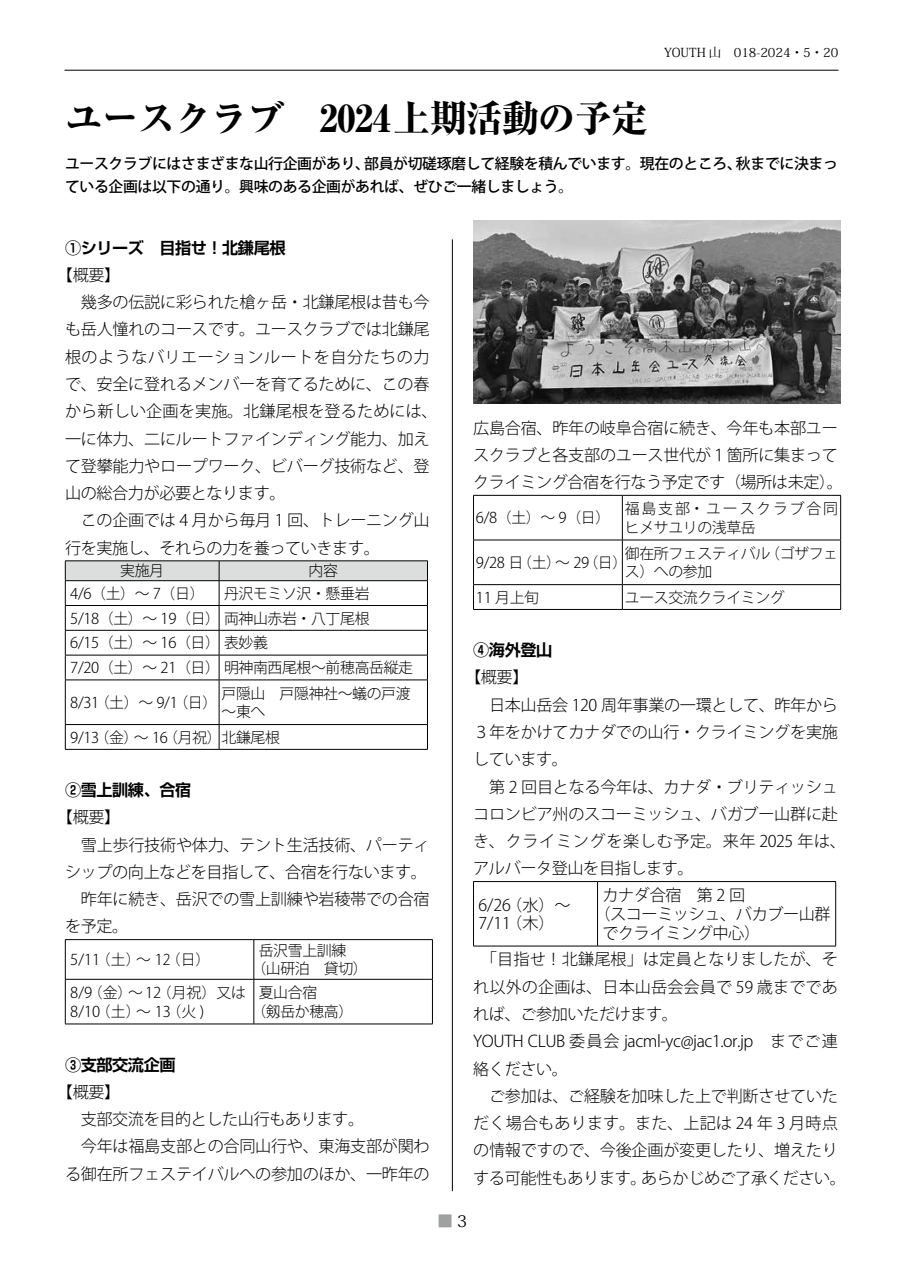
<style>
.page{position:relative;width:903px;height:1275px;background:#fff}
.page>*{position:absolute;margin:0;border:0;box-sizing:border-box;transform-origin:0 0}
.t1{font:800 37.27px "Ryumin Pro";letter-spacing:-.025em;color:#000}
.t2{font:300 16.1px/27.3px "Koz Go Std";letter-spacing:-.015em;color:#000}
.t3{font:700 16.1px "Shin Go Pr 6 N De";letter-spacing:-.025em;color:#000}
.t4{font:16.1px "Koz Min Pr 6 N";color:#9fa0a0}
.t5{font:300 14.88px/18.6px "Koz Go Std";letter-spacing:-.025em;color:#000}
.t6{font:500 14.88px/22.4px "Koz Go Std";letter-spacing:-.025em;color:#000}
.t7{font:300 14.88px/18.6px "Koz Go Std";letter-spacing:.125em;color:#000}
.t8{font:12.42px "Koz Min Pr 6 N";color:#000}
.s1{color:#000}
</style>
<div class="page">
<hr style="left:64px;top:70px;width:774px;height:1px;background:#000">
<hr style="left:452px;top:239px;width:1px;height:952px;background:#000">
<svg style="left:65px;top:561px;width:363px;height:119px"></svg>
<hr style="left:65px;top:680px;width:154px;height:1px;background:#000">
<hr style="left:65px;top:680px;width:1px;height:44px;background:#000">
<hr style="left:219px;top:680px;width:209px;height:1px;background:#000">
<hr style="left:219px;top:680px;width:1px;height:44px;background:#000">
<hr style="left:427px;top:680px;width:1px;height:44px;background:#000">
<hr style="left:65px;top:724px;width:154px;height:1px;background:#000">
<svg style="left:65px;top:725px;width:1px;height:24px"></svg>
<hr style="left:219px;top:724px;width:209px;height:1px;background:#000">
<svg style="left:219px;top:725px;width:1px;height:24px"></svg>
<svg style="left:427px;top:725px;width:1px;height:24px"></svg>
<hr style="left:65px;top:749px;width:154px;height:1px;background:#000">
<hr style="left:219px;top:749px;width:209px;height:1px;background:#000">
<hr style="left:65px;top:939px;width:189px;height:1px;background:#000">
<hr style="left:65px;top:940px;width:1px;height:39px;background:#000">
<hr style="left:254px;top:939px;width:179px;height:1px;background:#000">
<hr style="left:254px;top:940px;width:1px;height:39px;background:#000">
<hr style="left:432px;top:940px;width:1px;height:39px;background:#000">
<hr style="left:65px;top:979px;width:189px;height:1px;background:#000">
<hr style="left:65px;top:979px;width:1px;height:45px;background:#000">
<hr style="left:254px;top:979px;width:179px;height:1px;background:#000">
<hr style="left:254px;top:979px;width:1px;height:45px;background:#000">
<hr style="left:432px;top:979px;width:1px;height:45px;background:#000">
<hr style="left:65px;top:1024px;width:189px;height:1px;background:#000">
<hr style="left:254px;top:1024px;width:179px;height:1px;background:#000">
<hr style="left:473px;top:495px;width:149px;height:1px;background:#000">
<hr style="left:473px;top:496px;width:1px;height:44px;background:#000">
<hr style="left:622px;top:495px;width:219px;height:1px;background:#000">
<hr style="left:622px;top:496px;width:1px;height:44px;background:#000">
<hr style="left:840px;top:496px;width:1px;height:44px;background:#000">
<hr style="left:473px;top:540px;width:149px;height:1px;background:#000">
<hr style="left:473px;top:540px;width:1px;height:44px;background:#000">
<hr style="left:622px;top:540px;width:219px;height:1px;background:#000">
<hr style="left:622px;top:540px;width:1px;height:44px;background:#000">
<hr style="left:840px;top:540px;width:1px;height:44px;background:#000">
<hr style="left:473px;top:584px;width:149px;height:1px;background:#000">
<svg style="left:473px;top:585px;width:1px;height:24px"></svg>
<hr style="left:622px;top:584px;width:219px;height:1px;background:#000">
<svg style="left:622px;top:585px;width:1px;height:24px"></svg>
<svg style="left:840px;top:585px;width:1px;height:24px"></svg>
<hr style="left:473px;top:609px;width:149px;height:1px;background:#000">
<hr style="left:622px;top:609px;width:219px;height:1px;background:#000">
<hr style="left:473px;top:881px;width:124px;height:1px;background:#000">
<hr style="left:473px;top:882px;width:1px;height:64px;background:#000">
<hr style="left:597px;top:881px;width:239px;height:1px;background:#000">
<hr style="left:597px;top:882px;width:1px;height:64px;background:#000">
<hr style="left:835px;top:882px;width:1px;height:64px;background:#000">
<hr style="left:473px;top:946px;width:124px;height:1px;background:#000">
<hr style="left:597px;top:946px;width:239px;height:1px;background:#000">
<img style="left:474px;top:221px;width:367px;height:182px">
<p class="t8" style="left:664px;top:46px;width:176px">YOUTH 山　018-2024・5・20</p>
<h1 class="t1" style="left:66px;top:89px;width:584px">ユースクラブ　2024上期活動の予定</h1>
<p class="t6" style="left:65px;top:154px;width:774px">ユースクラブにはさまざまな山行企画があり、部員が切磋琢磨して経験を積んでいます。現在のところ、秋までに決まっている企画は以下の通り。興味のある企画があれば、ぜひご一緒しましょう。</p>
<p class="t3" style="left:65px;top:234px;width:222px">①シリーズ　目指せ！北鎌尾根</p>
<p class="t2" style="left:65px;top:262px;width:374px;text-indent:-8px">【概要】<br>　幾多の伝説に彩られた槍ヶ岳・北鎌尾根は昔も今も岳人憧れのコースです。ユースクラブでは北鎌尾根のようなバリエーションルートを自分たちの力で、安全に登れるメンバーを育てるために、この春から新しい企画を実施。北鎌尾根を登るためには、一に体力、二にルートファインディング能力、加えて登攀能力やロープワーク、ビバーグ技術など、登山の総合力が必要となります。<br>　この企画では 4 月から毎月 1 回、トレーニング山行を実施し、それらの力を養っていきます。</p>
<p class="t5" style="left:120px;top:562px;width:45px">実施月</p>
<p class="t5" style="left:309px;top:562px;width:31px">内容</p>
<p class="t5" style="left:70px;top:584px;width:136px">4/6（土）～ 7（日）</p>
<p class="t5" style="left:70px;top:581px;width:344px;line-height:24.8px;text-indent:154px">丹沢モミソ沢・懸垂岩<br>5/18（土）～ 19（日）両神山赤岩・八丁尾根<br>6/15（土）～ 16（日）表妙義<br>7/20（土）～ 21（日）明神南西尾根～前穂高岳縦走</p>
<p class="t5" style="left:70px;top:693px;width:148px">8/31（土）～ 9/1（日）</p>
<p class="t5" style="left:222px;top:684px;width:190px">戸隠山　戸隠神社～蟻の戸渡～東へ</p>
<p class="t5" style="left:70px;top:728px;width:211px">9/13（金）～ 16（月祝）北鎌尾根</p>
<p class="t3" style="left:65px;top:777px;width:128px">②雪上訓練、合宿</p>
<p class="t2" style="left:65px;top:804px;width:366px;text-indent:-8px">【概要】<br>　雪上歩行技術や体力、テント生活技術、パーティシップの向上などを目指して、合宿を行ないます。　昨年に続き、岳沢での雪上訓練や岩稜帯での合宿を予定。</p>
<p class="t5" style="left:70px;top:951px;width:142px">5/11（土）～ 12（日）</p>
<p class="t5" style="left:251px;top:941px;width:118px;text-indent:7px">岳沢雪上訓練<br>（山研泊　貸切）</p>
<p class="t5" style="left:70px;top:983px;width:177px">8/9（金）～ 12（月祝）又は<br>8/10（土）～ 13（火 )</p>
<p class="t5" style="left:251px;top:983px;width:103px;text-indent:7px">夏山合宿<br>（剱岳か穂高）</p>
<p class="t3" style="left:65px;top:1051px;width:112px">③支部交流企画</p>
<p class="t2" style="left:65px;top:1079px;width:366px;text-indent:-8px">【概要】<br>　支部交流を目的とした山行もあります。<br>　今年は福島支部との合同山行や、東海支部が関わる御在所フェステイバルへの参加のほか、一昨年の</p>
<p class="t2" style="left:473px;top:414px;width:371px">広島合宿、昨年の岐阜合宿に続き、今年も本部ユースクラブと各支部のユース世代が１箇所に集まってクライミング合宿を行なう予定です（場所は未定）。</p>
<p class="t5" style="left:476px;top:509px;width:136px">6/8（土）～ 9（日）</p>
<p class="t7" style="left:625px;top:500px;width:229px">福島支部・ユースクラブ合同　ヒメサユリの浅草岳</p>
<p class="t5" style="left:476px;top:553px;width:153px">9/28 日（土）～ 29（日）</p>
<p class="t5" style="left:625px;top:544px;width:215px">御在所フェスティバル（ゴザフェス）への参加</p>
<p class="t5" style="left:476px;top:588px;width:65px">11 月上旬</p>
<p class="t5" style="left:625px;top:588px;width:161px">ユース交流クライミング</p>
<p class="t3" style="left:473px;top:637px;width:80px">④海外登山</p>
<p class="t2" style="left:473px;top:664px;width:374px;text-indent:-8px">【概要】<br>　日本山岳会 120 周年事業の一環として、昨年から<br>３年をかけてカナダでの山行・クライミングを実施しています。<br>　第 2 回目となる今年は、カナダ・ブリティッシュコロンビア州のスコーミッシュ、バガブー山群に赴き、クライミングを楽しむ予定。来年 2025 年は、アルバータ登山を目指します。</p>
<p class="t2" style="left:478px;top:896px;width:94px;line-height:18.6px">6/26（水）～<br>7/11（木）</p>
<p class="t2" style="left:602px;top:882px;width:144px">カナダ合宿　第 2 回</p>
<p class="t2" style="left:594px;top:901px;width:238px">（スコーミッシュ、バカブー山群</p>
<p class="t2" style="left:602px;top:919px;width:159px">でクライミング中心）</p>
<p class="t2" style="left:473px;top:946px;width:374px">　「目指せ！北鎌尾根」は定員となりましたが、それ以外の企画は、日本山岳会会員で 59 歳までであれば、ご参加いただけます。<br>YOUTH CLUB 委員会 jacml-yc@jac1.or.jp　までご連絡ください。<br>　ご参加は、ご経験を加味した上で判断させていただく場合もあります。また、上記は 24 年 3 月時点の情報ですので、今後企画が変更したり、増えたりする可能性もあります。あらかじめご了承ください。</p>
<p class="t4" style="left:437px;top:1212px;width:32px">■<span class="s1">3</span></p>
</div>
